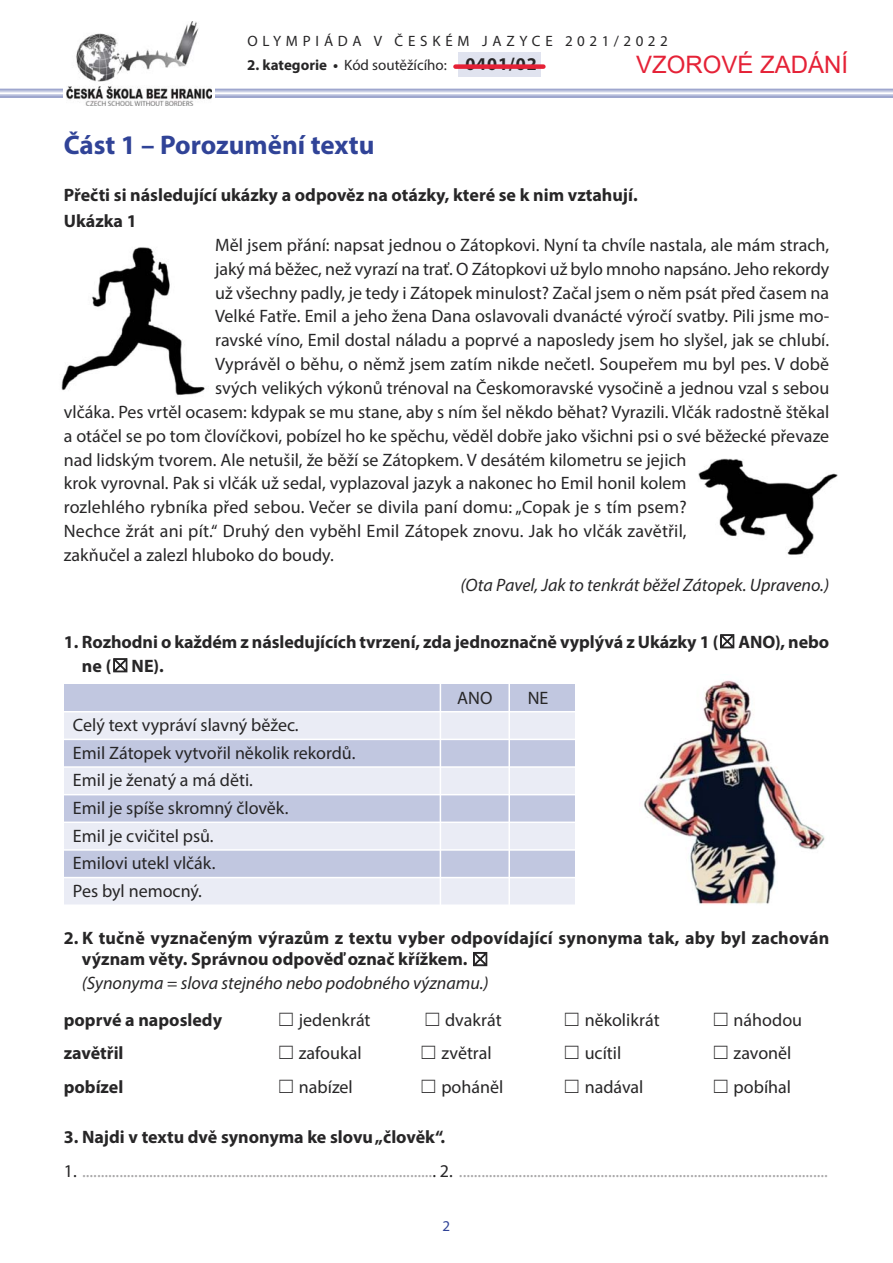
<style>
.page{position:relative;width:893px;height:1263px;background:#fff}
.page>*{position:absolute;margin:0;border:0;box-sizing:border-box;transform-origin:0 0}
.t1{font:700 27px "Myriad Pro";color:#304397}
.t2{font:24px "Arial";color:#e52237}
.t3{font:18px/27.6px "Myriad Pro";color:#272627}
.t4{font:700 18px/22.5px "Myriad Pro";color:#272627}
.t5{font:18px "Myriad Pro";color:#a9a8a9}
.t6{font:italic 18px "Myriad Pro";color:#272627}
.t7{font:15px "Myriad Pro";color:#272627}
.t8{font:15px "Myriad Pro";letter-spacing:.32em;color:#272627}
.t9{font:15px "Myriad Pro";color:#304397}
.s1{font-weight:700}
.s2{font-weight:700;font-size:18px}
.s3{font-family:"MS Gothic";font-weight:400}
.s4{font-weight:400;font-style:italic}
.s5{font-family:"MS Gothic"}
.s6{color:#272627}
</style>
<div class="page">
<img style="left:644px;top:680px;width:181px;height:225px">
<svg style="left:66px;top:90px;width:127px;height:16px"></svg>
<img style="left:67px;top:22px;width:145px;height:83px">
<div style="left:458px;top:52px;width:83px;height:25px;background:#e0e3ef"></div>
<img style="left:61px;top:247px;width:144px;height:148px">
<img style="left:698px;top:458px;width:140px;height:97px">
<div style="left:64px;top:684px;width:511px;height:27px;background:#c1c7e0"></div>
<div style="left:64px;top:711px;width:511px;height:28px;background:#eaecf5"></div>
<div style="left:64px;top:739px;width:511px;height:28px;background:#c1c7e0"></div>
<div style="left:64px;top:767px;width:511px;height:27px;background:#eaecf5"></div>
<div style="left:64px;top:794px;width:511px;height:28px;background:#c1c7e0"></div>
<div style="left:64px;top:822px;width:511px;height:28px;background:#eaecf5"></div>
<div style="left:64px;top:850px;width:511px;height:27px;background:#c1c7e0"></div>
<div style="left:64px;top:877px;width:511px;height:28px;background:#eaecf5"></div>
<hr style="left:64px;top:711px;width:522px;height:1px;background:#fff">
<hr style="left:64px;top:739px;width:522px;height:1px;background:#fff">
<hr style="left:64px;top:766px;width:522px;height:2px;background:#fff">
<hr style="left:64px;top:794px;width:522px;height:1px;background:#fff">
<hr style="left:64px;top:821px;width:522px;height:2px;background:#fff">
<hr style="left:64px;top:849px;width:522px;height:2px;background:#fff">
<hr style="left:64px;top:877px;width:522px;height:1px;background:#fff">
<hr style="left:64px;top:904px;width:522px;height:2px;background:#fff">
<hr style="left:508px;top:684px;width:2px;height:221px;background:#fff">
<hr style="left:440px;top:684px;width:1px;height:221px;background:#fff">
<div style="left:455px;top:64px;width:88px;height:5px;background:#e52136"></div>
<p class="t8" style="left:247px;top:35px;width:422px">OLYMPIÁDA V ČESKÉM JAZYCE 2021/2022</p>
<p class="t7" style="left:247px;top:59px;width:291px"><span class="s1">2. kategorie •</span> Kód soutěžícího: <span class="s2">0401/02</span></p>
<h2 class="t2" style="left:636px;top:48px;width:214px">VZOROVÉ ZADÁNÍ</h2>
<h1 class="t1" style="left:64px;top:135px;width:312px">Část 1 – Porozumění textu</h1>
<p class="t4" style="left:64px;top:184px;width:575px;line-height:25.5px">Přečti si následující ukázky a odpověz na otázky, které se k nim vztahují.<br>Ukázka 1</p>
<p class="t3" style="left:215px;top:232px;width:615px">Měl jsem přání: napsat jednou o Zátopkovi. Nyní ta chvíle nastala, ale mám strach,</p>
<p class="t3" style="left:215px;top:256px;width:616px">jaký má běžec, než vyrazí na trať. O Zátopkovi už bylo mnoho napsáno. Jeho rekordy</p>
<p class="t3" style="left:215px;top:280px;width:615px">už všechny padly, je tedy i Zátopek minulost? Začal jsem o něm psát před časem na</p>
<p class="t3" style="left:215px;top:304px;width:616px">Velké Fatře. Emil a jeho žena Dana oslavovali dvanácté výročí svatby. Pili jsme mo-</p>
<p class="t3" style="left:215px;top:328px;width:615px">ravské víno, Emil dostal náladu a poprvé a naposledy jsem ho slyšel, jak se chlubí.</p>
<p class="t3" style="left:215px;top:352px;width:616px">Vyprávěl o běhu, o němž jsem zatím nikde nečetl. Soupeřem mu byl pes. V době</p>
<p class="t3" style="left:215px;top:376px;width:616px">svých velikých výkonů trénoval na Českomoravské vysočině a jednou vzal s sebou</p>
<p class="t3" style="left:64px;top:399px;width:767px">vlčáka. Pes vrtěl ocasem: kdypak se mu stane, aby s ním šel někdo běhat? Vyrazili. Vlčák radostně štěkal</p>
<p class="t3" style="left:64px;top:423px;width:767px">a otáčel se po tom človíčkovi, pobízel ho ke spěchu, věděl dobře jako všichni psi o své běžecké převaze</p>
<p class="t3" style="left:64px;top:447px;width:624px">nad lidským tvorem. Ale netušil, že běží se Zátopkem. V desátém kilometru se jejich</p>
<p class="t3" style="left:64px;top:471px;width:624px">krok vyrovnal. Pak si vlčák už sedal, vyplazoval jazyk a nakonec ho Emil honil kolem</p>
<p class="t3" style="left:64px;top:495px;width:624px">rozlehlého rybníka před sebou. Večer se divila paní domu: „Copak je s tím psem?</p>
<p class="t3" style="left:64px;top:519px;width:624px">Nechce žrát ani pít.“ Druhý den vyběhl Emil Zátopek znovu. Jak ho vlčák zavětřil,</p>
<p class="t3" style="left:64px;top:543px;width:271px">zakňučel a zalezl hluboko do boudy.</p>
<p class="t6" style="left:461px;top:574px;width:370px">(Ota Pavel, Jak to tenkrát běžel Zátopek. Upraveno.)</p>
<p class="t4" style="left:82px;top:631px;width:749px;line-height:24px;text-indent:-18px">1. Rozhodni o každém z následujících tvrzení, zda jednoznačně vyplývá z Ukázky 1 (<span class="s3">☒</span>ANO), nebo ne (<span class="s3">☒</span>NE).</p>
<p class="t3" style="left:73px;top:713px;width:284px">Celý text vypráví slavný běžec.<br>Emil Zátopek vytvořil několik rekordů.<br>Emil je ženatý a má děti.<br>Emil je spíše skromný člověk.<br>Emil je cvičitel psů.<br>Emilovi utekl vlčák.<br>Pes byl nemocný.</p>
<p class="t3" style="left:457px;top:685px;width:37px">ANO</p>
<p class="t3" style="left:528px;top:685px;width:22px">NE</p>
<p class="t4" style="left:82px;top:928px;width:749px;text-indent:-18px">2. K tučně vyznačeným výrazům z textu vyber odpovídající synonyma tak, aby byl zachován význam věty. Správnou odpověď označ křížkem. <span class="s3">☒<br></span><span class="s4">(Synonyma = slova stejného nebo podobného významu.)</span></p>
<p class="t4" style="left:64px;top:1010px;width:160px">poprvé a naposledy</p>
<p class="t3" style="left:277px;top:1007px;width:95px"><span class="s5">☐</span> jedenkrát</p>
<p class="t3" style="left:423px;top:1007px;width:80px"><span class="s5">☐</span> dvakrát</p>
<p class="t3" style="left:563px;top:1007px;width:98px"><span class="s5">☐</span> několikrát</p>
<p class="t3" style="left:712px;top:1007px;width:92px"><span class="s5">☐</span> náhodou</p>
<p class="t4" style="left:64px;top:1043px;width:61px">zavětřil</p>
<p class="t3" style="left:277px;top:1041px;width:86px"><span class="s5">☐</span> zafoukal</p>
<p class="t3" style="left:420px;top:1041px;width:74px"><span class="s5">☐</span> zvětral</p>
<p class="t3" style="left:563px;top:1041px;width:60px"><span class="s5">☐</span> ucítil</p>
<p class="t3" style="left:712px;top:1041px;width:81px"><span class="s5">☐</span> zavoněl</p>
<p class="t4" style="left:64px;top:1077px;width:61px">pobízel</p>
<p class="t3" style="left:277px;top:1075px;width:77px"><span class="s5">☐</span> nabízel</p>
<p class="t3" style="left:420px;top:1075px;width:85px"><span class="s5">☐</span> poháněl</p>
<p class="t3" style="left:563px;top:1075px;width:82px"><span class="s5">☐</span> nadával</p>
<p class="t3" style="left:712px;top:1075px;width:81px"><span class="s5">☐</span> pobíhal</p>
<p class="t4" style="left:64px;top:1127px;width:383px">3. Najdi v textu dvě synonyma ke slovu „člověk“.</p>
<p class="t5" style="left:64px;top:1164px;width:766px"><span class="s6">1.</span> ..............................................................................................<span class="s6">. 2.</span> ...................................................................................................</p>
<p class="t9" style="left:443px;top:1220px;width:9px">2</p>
</div>
